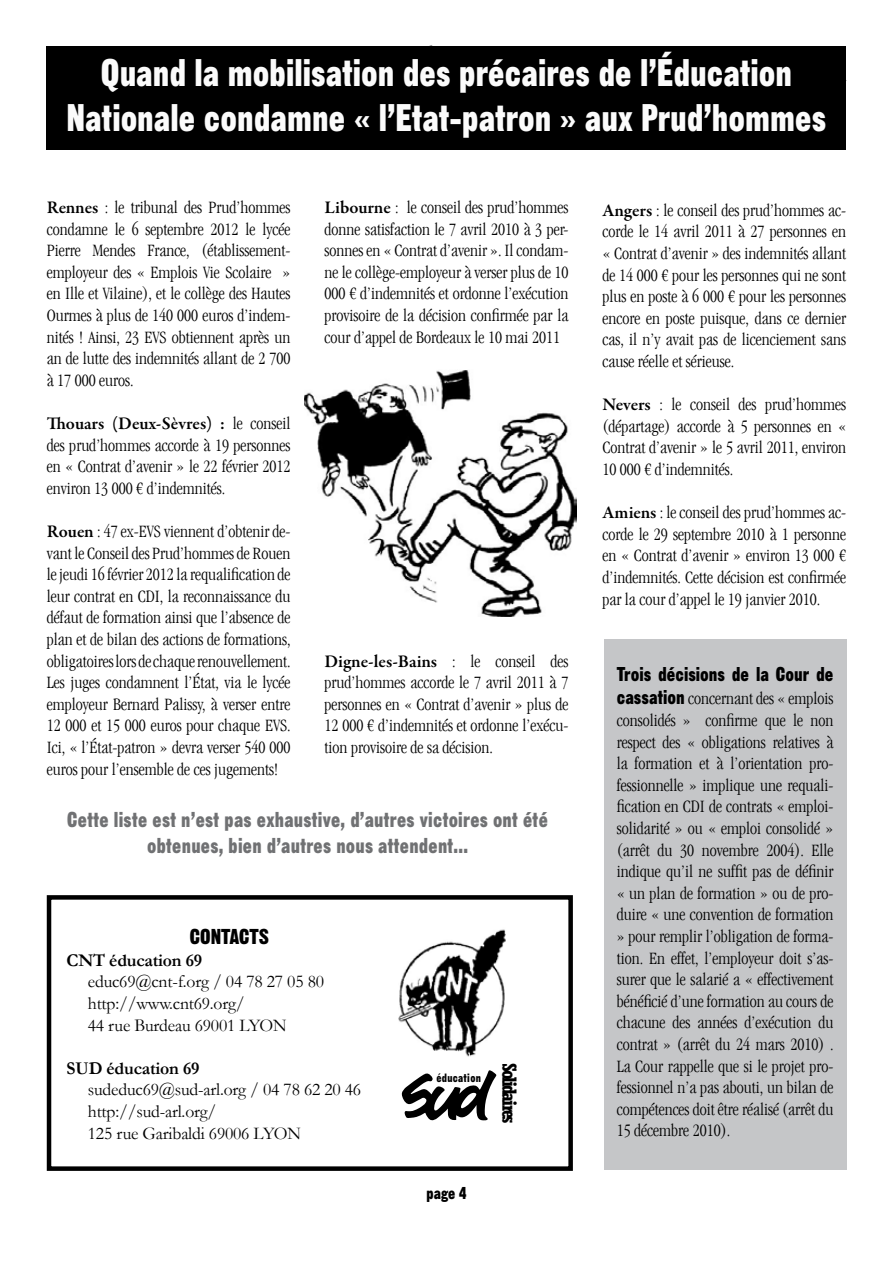
<style>
.page{position:relative;width:893px;height:1263px;background:#fff}
.page>*{position:absolute;margin:0;border:0;box-sizing:border-box;transform-origin:0 0}
.t1{font:37.5px/45px "Gothic Thirteen Std";color:#fbfbfb;text-align:center}
.t2{font:21px/25.2px "Gothic Thirteen Std";letter-spacing:.01em;color:#707173;text-align:center}
.t3{font:21px "Gothic Thirteen Std";color:#000}
.t4{font:700 condensed 20.1px "Rockwell";letter-spacing:-.105em;color:#000}
.t5{font:19.5px "Gothic Thirteen Std";color:#000}
.t6{font:300 condensed 18px/21.6px "Garamond LT";color:#000;text-align:justify}
.t7{font:18px/21.6px "Garamond";letter-spacing:-.01em;color:#000}
.t8{font:600 18px "Garamond Premr Pro";color:#000}
.t9{font:700 18px "Garamond";letter-spacing:-.01em;color:#000}
.t10{font:16.5px "Gothic Thirteen Std";color:#000}
.t11{font:11.85px "Gothic No 13 BT";letter-spacing:.025em;color:#000}
.s1{font-family:"Garamond Premr Pro";font-weight:600;font-stretch:normal}
.s2{font-family:"Garamond LT";font-weight:300;font-stretch:condensed}
.s3{font-family:"Gothic Thirteen Std";font-weight:400;font-stretch:normal;font-size:19.5px}
</style>
<div class="page">
<img style="left:403px;top:45px;width:30px;height:2px">
<div style="left:47px;top:47px;width:799px;height:103px;background:#000"></div>
<div style="left:604px;top:639px;width:242px;height:531px;background:#c5c6c8"></div>
<svg style="left:402px;top:1070px;width:94px;height:50px"></svg>
<img style="left:305px;top:370px;width:271px;height:247px">
<div style="left:47px;top:895px;width:526px;height:276px;border:4px solid #000"></div>
<img style="left:398px;top:929px;width:108px;height:128px">
<h1 class="t1" style="left:67px;top:50px;width:761px">Quand la mobilisation des précaires de l’Éducation<br>Nationale condamne « l’Etat-patron » aux Prud’hommes</h1>
<p class="t6" style="left:47px;top:196px;width:245px"><span class="s1">Rennes</span> : le tribunal des Prud’hommes condamne le 6 septembre 2012 le lycée Pierre Mendes France, (établissement&shy;employeur des « Emplois Vie Scolaire » en Ille et Vilaine), et le collège des Hautes Ourmes à plus de 140 000 euros d’indem&shy;nités ! Ainsi, 23 EVS obtiennent après un an de lutte des indemnités allant de 2 700 à 17 000 euros.</p>
<p class="t8" style="left:47px;top:412px;width:245px">Thouars (Deux-Sèvres) : <span class="s2">le conseil</span></p>
<p class="t6" style="left:47px;top:434px;width:245px">des prud’hommes accorde à 19 personnes en « Contrat d’avenir » le 22 février 2012 environ 13 000 € d’indemnités.</p>
<p class="t6" style="left:47px;top:520px;width:245px"><span class="s1">Rouen</span> : 47 ex-EVS viennent d’obtenir de&shy;vant le Conseil des Prud’hommes de Rouen le jeudi 16 février 2012 la requalification de leur contrat en CDI, la reconnaissance du défaut de formation ainsi que l’absence de plan et de bilan des actions de formations, obligatoires lors de chaque renouvellement.<br>Les juges condamnent l’État, via le lycée employeur Bernard Palissy, à verser entre 12 000 et 15 000 euros pour chaque EVS.<br>Ici, « l’État-patron » devra verser 540 000 euros pour l’ensemble de ces jugements!</p>
<p class="t6" style="left:325px;top:196px;width:245px"><span class="s1">Libourne</span> : le conseil des prud’hommes donne satisfaction le 7 avril 2010 à 3 per&shy;sonnes en « Contrat d’avenir ». Il condam&shy;ne le collège-employeur à verser plus de 10<br>000 € d’indemnités et ordonne l’exécution provisoire de la décision confirmée par la cour d’appel de Bordeaux le 10 mai 2011</p>
<p class="t8" style="left:325px;top:650px;width:245px">Digne-les-Bains <span class="s2">: le conseil des</span></p>
<p class="t6" style="left:325px;top:672px;width:245px">prud’hommes accorde le 7 avril 2011 à 7 personnes en « Contrat d’avenir » plus de 12 000 € d’indemnités et ordonne l’exécu&shy;tion provisoire de sa décision.</p>
<p class="t2" style="left:67px;top:807px;width:482px">Cette liste est n’est pas exhaustive, d’autres victoires ont été obtenues, bien d’autres nous attendent...</p>
<p class="t3" style="left:190px;top:924px;width:81px">CONTACTS</p>
<p class="t9" style="left:67px;top:948px;width:137px">CNT éducation 69</p>
<p class="t7" style="left:88px;top:970px;width:238px">educ69@cnt-f.org / 04 78 27 05 80 http://www.cnt69.org/<br>44 rue Burdeau 69001 LYON</p>
<p class="t9" style="left:67px;top:1056px;width:134px">SUD éducation 69</p>
<p class="t7" style="left:88px;top:1078px;width:275px">sudeduc69@sud-arl.org / 04 78 62 20 46 http://sud-arl.org/<br>125 rue Garibaldi 69006 LYON</p>
<p class="t11" style="left:436px;top:1071px;width:46px">éducation</p>
<p class="t4" style="left:521px;top:1063px;width:62px;rotate:90deg">Solidaires</p>
<p class="t10" style="left:426px;top:1183px;width:42px">page 4</p>
<p class="t6" style="left:602px;top:199px;width:245px"><span class="s1">Angers</span> : le conseil des prud’hommes ac&shy;corde le 14 avril 2011 à 27 personnes en « Contrat d’avenir » des indemnités allant de 14 000 € pour les personnes qui ne sont plus en poste à 6 000 € pour les personnes encore en poste puisque, dans ce dernier cas, il n’y avait pas de licenciement sans cause réelle et sérieuse.</p>
<p class="t6" style="left:602px;top:394px;width:245px"><span class="s1">Nevers</span> : le conseil des prud’hommes (départage) accorde à 5 personnes en « Contrat d’avenir » le 5 avril 2011, environ 10 000 € d’indemnités.</p>
<p class="t6" style="left:602px;top:502px;width:245px"><span class="s1">Amiens</span> : le conseil des prud’hommes ac&shy;corde le 29 septembre 2010 à 1 personne en « Contrat d’avenir » environ 13 000 € d’indemnités. Cette décision est confirmée par la cour d’appel le 19 janvier 2010.</p>
<p class="t5" style="left:617px;top:662px;width:218px">Trois décisions de la Cour de</p>
<p class="t6" style="left:617px;top:688px;width:218px"><span class="s3">cassation</span> concernant des « emplois consolidés » confirme que le non respect des « obligations relatives à la formation et à l’orientation pro&shy;fessionnelle » implique une requali&shy;fication en CDI de contrats « emploi&shy;solidarité » ou « emploi consolidé » (arrêt du 30 novembre 2004). Elle indique qu’il ne suffit pas de définir « un plan de formation » ou de pro&shy;duire « une convention de formation » pour remplir l’obligation de forma&shy;tion. En effet, l’employeur doit s’as&shy;surer que le salarié a « effectivement bénéficié d’une formation au cours de chacune des années d’exécution du contrat » (arrêt du 24 mars 2010) .<br>La Cour rappelle que si le projet pro&shy;fessionnel n’a pas abouti, un bilan de compétences doit être réalisé (arrêt du 15 décembre 2010).</p>
</div>
